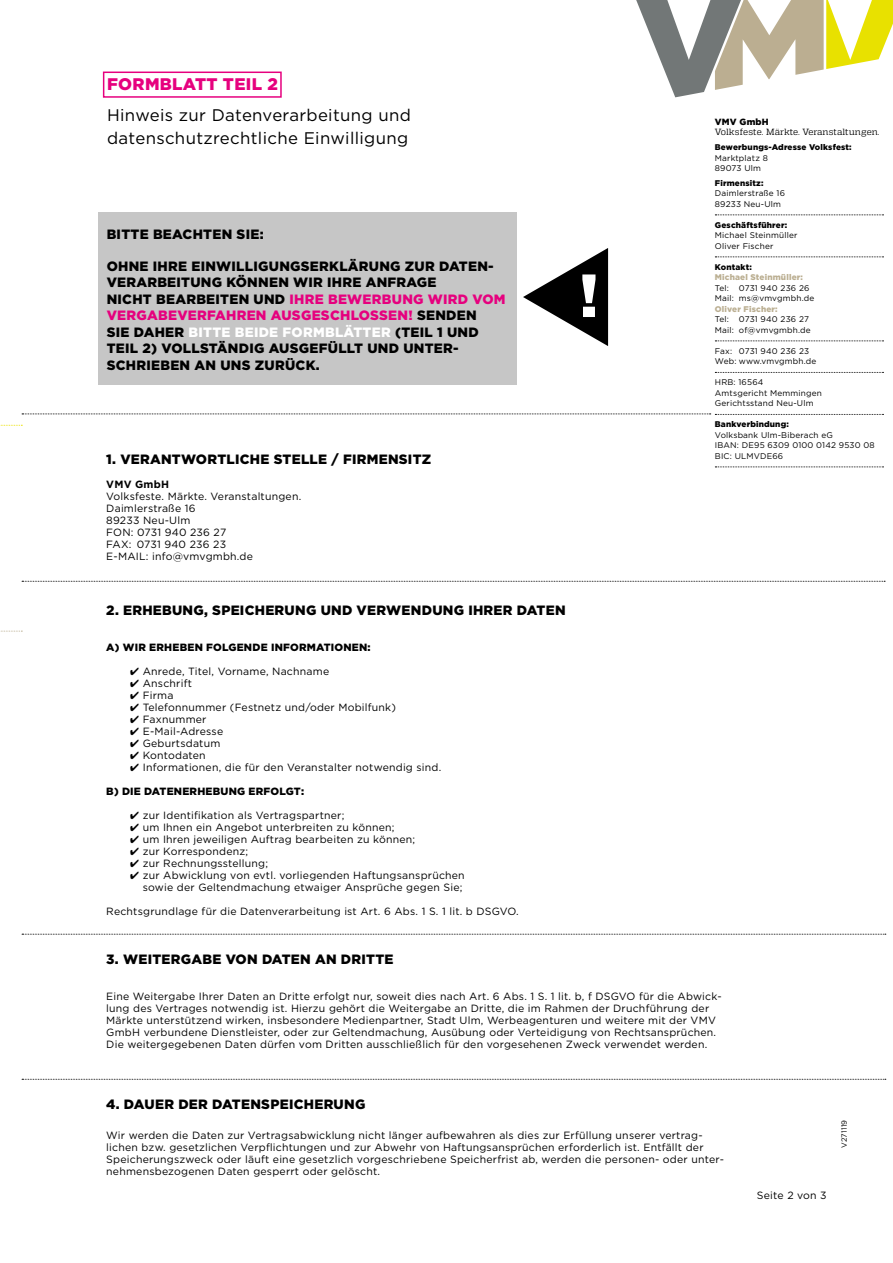
<style>
.page{position:relative;width:893px;height:1263px;background:#fff}
.page>*{position:absolute;margin:0;border:0;box-sizing:border-box;transform-origin:0 0}
.t1{font:900 60.75px "Gotham";color:#fff}
.t2{font:16.8px/22px "Gotham";letter-spacing:.02em;color:#000}
.t3{font:900 16.8px "Gotham";letter-spacing:.02em;color:#e6007e}
.t4{font:900 13.5px/16.5px "Gotham";letter-spacing:.02em;color:#000}
.t5{font:10.5px/12px "Gotham";letter-spacing:.02em;color:#000}
.t6{font:900 10.5px "Gotham";letter-spacing:.02em;color:#000}
.t7{font:700 10.5px "Gotham";letter-spacing:.02em;color:#000}
.t8{font:9px "Quadon";letter-spacing:.005em;color:#000}
.t9{font:900 9px "Gotham";letter-spacing:.02em;color:#000}
.t10{font:8.25px/10.5px "Gotham";letter-spacing:.02em;color:#000}
.t11{font:900 8.25px "Gotham";letter-spacing:.02em;color:#000}
.t12{font:900 8.25px "Gotham";letter-spacing:.02em;color:#bbaf92}
.t13{font:7.5px "Gotham";letter-spacing:.02em;color:#000}
.s1{color:#e6007e}
.s2{color:#fff}
</style>
<div class="page">
<svg style="left:636px;top:0;width:257px;height:97px"></svg>
<svg style="left:0;top:425px;width:22px;height:1px"></svg>
<svg style="left:0;top:631px;width:22px;height:1px"></svg>
<svg style="left:22px;top:581px;width:863px;height:1px"></svg>
<svg style="left:22px;top:934px;width:864px;height:1px"></svg>
<svg style="left:22px;top:1079px;width:864px;height:1px"></svg>
<div style="left:99px;top:213px;width:418px;height:172px;background:#c6c6c6"></div>
<svg style="left:523px;top:248px;width:85px;height:98px"></svg>
<div style="left:103px;top:72px;width:179px;height:26px;border:2px solid #e6007e"></div>
<svg style="left:715px;top:214px;width:168px;height:1px"></svg>
<svg style="left:715px;top:256px;width:168px;height:1px"></svg>
<svg style="left:715px;top:340px;width:168px;height:1px"></svg>
<svg style="left:715px;top:372px;width:168px;height:1px"></svg>
<svg style="left:22px;top:414px;width:861px;height:1px"></svg>
<svg style="left:715px;top:466px;width:168px;height:1px"></svg>
<h2 class="t3" style="left:107px;top:73px;width:172px">FORMBLATT TEIL 2</h2>
<h2 class="t2" style="left:107px;top:104px;width:305px">Hinweis zur Datenverarbeitung und datenschutzrechtliche Einwilligung</h2>
<p class="t4" style="left:107px;top:226px;width:158px">BITTE BEACHTEN SIE:</p>
<p class="t4" style="left:107px;top:257px;width:400px">OHNE IHRE EINWILLIGUNGSERKLÄRUNG ZUR DATEN-VERARBEITUNG KÖNNEN WIR IHRE ANFRAGE<br>NICHT BEARBEITEN UND <span class="s1">IHRE BEWERBUNG WIRD VOM VERGABEVERFAHREN AUSGESCHLOSSEN!</span> SENDEN<br>SIE DAHER <span class="s2">BITTE BEIDE FORMBLÄTTER</span> (TEIL 1 UND TEIL 2) VOLLSTÄNDIG AUSGEFÜLLT UND UNTER-SCHRIEBEN AN UNS ZURÜCK.</p>
<p class="t4" style="left:106px;top:451px;width:326px">1. VERANTWORTLICHE STELLE / FIRMENSITZ</p>
<p class="t7" style="left:106px;top:477px;width:64px">VMV GmbH</p>
<p class="t5" style="left:106px;top:490px;width:196px">Volksfeste. Märkte. Veranstaltungen.<br>Daimlerstraße 16<br>89233 Neu-Ulm<br>FON: 0731 940 236 27<br>FAX: 0731 940 236 23<br>E-MAIL: info@vmvgmbh.de</p>
<h1 class="t1" style="left:579px;top:254px;width:21px">!</h1>
<p class="t9" style="left:715px;top:116px;width:55px">VMV GmbH</p>
<p class="t8" style="left:715px;top:127px;width:166px">Volksfeste. Märkte. Veranstaltungen.</p>
<p class="t11" style="left:715px;top:142px;width:138px">Bewerbungs-Adresse Volksfest:</p>
<p class="t10" style="left:715px;top:152px;width:55px">Marktplatz 8<br>89073 Ulm</p>
<p class="t11" style="left:715px;top:177px;width:50px">Firmensitz:</p>
<p class="t10" style="left:715px;top:188px;width:72px">Daimlerstraße 16<br>89233 Neu-Ulm</p>
<p class="t11" style="left:715px;top:219px;width:74px">Geschäftsführer:</p>
<p class="t10" style="left:715px;top:230px;width:84px">Michael Steinmüller<br>Oliver Fischer</p>
<p class="t11" style="left:715px;top:261px;width:38px">Kontakt:</p>
<p class="t12" style="left:715px;top:272px;width:90px">Michael Steinmüller:</p>
<p class="t10" style="left:715px;top:283px;width:101px">Tel: 0731 940 236 26<br>Mail: ms@vmvgmbh.de</p>
<p class="t12" style="left:715px;top:303px;width:64px">Oliver Fischer:</p>
<p class="t10" style="left:715px;top:314px;width:97px">Tel: 0731 940 236 27<br>Mail: of@vmvgmbh.de</p>
<p class="t10" style="left:715px;top:346px;width:103px">Fax: 0731 940 236 23<br>Web: www.vmvgmbh.de</p>
<p class="t10" style="left:715px;top:377px;width:109px">HRB: 16564<br>Amtsgericht Memmingen<br>Gerichtsstand Neu-Ulm</p>
<p class="t11" style="left:715px;top:419px;width:75px">Bankverbindung:</p>
<p class="t10" style="left:715px;top:430px;width:161px">Volksbank Ulm-Biberach eG<br>IBAN: DE95 6309 0100 0142 9530 08<br>BIC: ULMVDE66</p>
<p class="t4" style="left:106px;top:602px;width:461px">2. ERHEBUNG, SPEICHERUNG UND VERWENDUNG IHRER DATEN</p>
<p class="t6" style="left:106px;top:640px;width:266px">A) WIR ERHEBEN FOLGENDE INFORMATIONEN:</p>
<p class="t5" style="left:130px;top:665px;width:200px">✔ Anrede, Titel, Vorname, Nachname</p>
<p class="t5" style="left:130px;top:677px;width:63px">✔ Anschrift</p>
<p class="t5" style="left:130px;top:689px;width:45px">✔ Firma</p>
<p class="t5" style="left:130px;top:701px;width:267px">✔ Telefonnummer (Festnetz und/oder Mobilfunk)</p>
<p class="t5" style="left:130px;top:713px;width:78px">✔ Faxnummer</p>
<p class="t5" style="left:130px;top:725px;width:94px">✔ E-Mail-Adresse</p>
<p class="t5" style="left:130px;top:737px;width:92px">✔ Geburtsdatum</p>
<p class="t5" style="left:130px;top:749px;width:77px">✔ Kontodaten</p>
<p class="t5" style="left:130px;top:761px;width:313px">✔ Informationen, die für den Veranstalter notwendig sind.</p>
<p class="t6" style="left:106px;top:784px;width:199px">B) DIE DATENERHEBUNG ERFOLGT:</p>
<p class="t5" style="left:130px;top:809px;width:216px">✔ zur Identifikation als Vertragspartner;</p>
<p class="t5" style="left:130px;top:821px;width:266px">✔ um Ihnen ein Angebot unterbreiten zu können;</p>
<p class="t5" style="left:130px;top:833px;width:286px">✔ um Ihren jeweiligen Auftrag bearbeiten zu können;</p>
<p class="t5" style="left:130px;top:845px;width:119px">✔ zur Korrespondenz;</p>
<p class="t5" style="left:130px;top:857px;width:139px">✔ zur Rechnungsstellung;</p>
<p class="t5" style="left:130px;top:869px;width:336px;text-align:right">✔ zur Abwicklung von evtl. vorliegenden Haftungsansprüchen sowie der Geltendmachung etwaiger Ansprüche gegen Sie;</p>
<p class="t5" style="left:106px;top:905px;width:414px">Rechtsgrundlage für die Datenverarbeitung ist Art. 6 Abs. 1 S. 1 lit. b DSGVO.</p>
<p class="t4" style="left:106px;top:951px;width:289px">3. WEITERGABE VON DATEN AN DRITTE</p>
<p class="t5" style="left:106px;top:990px;width:617px">Eine Weitergabe Ihrer Daten an Dritte erfolgt nur, soweit dies nach Art. 6 Abs. 1 S. 1 lit. b, f DSGVO für die Abwick&shy;lung des Vertrages notwendig ist. Hierzu gehört die Weitergabe an Dritte, die im Rahmen der Druchführung der Märkte unterstützend wirken, insbesondere Medienpartner, Stadt Ulm, Werbeagenturen und weitere mit der VMV GmbH verbundene Dienstleister, oder zur Geltendmachung, Ausübung oder Verteidigung von Rechtsansprüchen.<br>Die weitergegebenen Daten dürfen vom Dritten ausschließlich für den vorgesehenen Zweck verwendet werden.</p>
<p class="t4" style="left:106px;top:1096px;width:261px">4. DAUER DER DATENSPEICHERUNG</p>
<p class="t5" style="left:106px;top:1129px;width:619px">Wir werden die Daten zur Vertragsabwicklung nicht länger aufbewahren als dies zur Erfüllung unserer vertrag&shy;lichen bzw. gesetzlichen Verpflichtungen und zur Abwehr von Haftungsansprüchen erforderlich ist. Entfällt der Speicherungszweck oder läuft eine gesetzlich vorgeschriebene Speicherfrist ab, werden die personen- oder unter&shy;nehmensbezogenen Daten gesperrt oder gelöscht.</p>
<p class="t13" style="left:839px;top:1148px;width:30px;rotate:-90deg">V271119</p>
<p class="t5" style="left:757px;top:1189px;width:71px">Seite 2 von 3</p>
</div>
